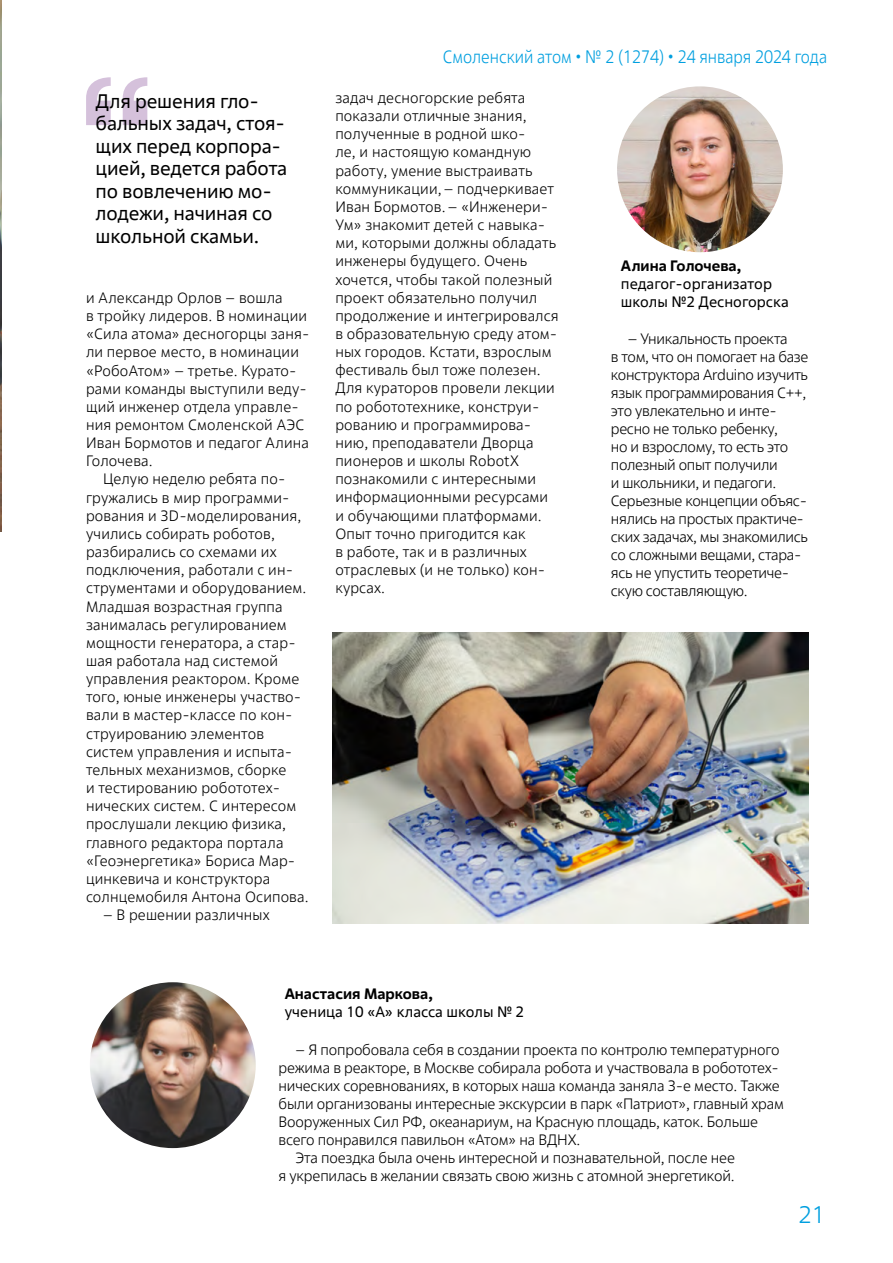
<style>
.page{position:relative;width:893px;height:1263px;background:#fff}
.page>*{position:absolute;margin:0;border:0;box-sizing:border-box;transform-origin:0 0}
.t1{font:300 24px "Rosatom";color:#009fdf}
.t2{font:19.5px/22.5px "Rosatom";letter-spacing:-.01em;color:#000}
.t3{font:300 18px "Rosatom";color:#009fdf;scale:.9 1}
.t4{font:300 15px/18.1px "Rosatom";letter-spacing:.01em;color:#000}
.t5{font:300 15px "Rosatom";letter-spacing:-.01em;color:#000}
.t6{font:300 15px/18px "Rosatom";letter-spacing:-.02em;color:#000}
.t7{font:15px/18px "Rosatom";color:#000}
.t8{font:700 15px "Rosatom";color:#000}
</style>
<div class="page">
<img style="left:0;top:0;width:2px;height:531px">
<svg style="left:86px;top:77px;width:61px;height:48px"></svg>
<img style="left:90px;top:982px;width:166px;height:166px;border-radius:83px">
<img style="left:332px;top:633px;width:477px;height:290px">
<img style="left:617px;top:86px;width:166px;height:166px;border-radius:83px">
<h2 class="t2" style="left:96px;top:89px;width:193px">Для решения гло&shy;бальных задач, стоя&shy;щих перед корпора&shy;цией, ведется работа по вовлечению мо&shy;лодежи, начиная со школьной скамьи.</h2>
<p class="t4" style="left:86px;top:289px;width:198px">и Александр Орлов – вошла</p>
<p class="t4" style="left:86px;top:307px;width:222px">в тройку лидеров. В номинации</p>
<p class="t4" style="left:86px;top:325px;width:225px">«Сила атома» десногорцы заня-</p>
<p class="t4" style="left:86px;top:343px;width:214px">ли первое место, в номинации</p>
<p class="t4" style="left:86px;top:361px;width:212px">«РобоАтом» – третье. Курато-</p>
<p class="t4" style="left:86px;top:380px;width:222px">рами команды выступили веду-</p>
<p class="t4" style="left:86px;top:398px;width:214px">щий инженер отдела управле-</p>
<p class="t4" style="left:86px;top:416px;width:220px">ния ремонтом Смоленской АЭС</p>
<p class="t4" style="left:86px;top:434px;width:224px">Иван Бормотов и педагог Алина</p>
<p class="t4" style="left:86px;top:452px;width:68px">Голочева.</p>
<p class="t4" style="left:103px;top:470px;width:184px">Целую неделю ребята по-</p>
<p class="t4" style="left:86px;top:488px;width:205px">гружались в мир программи-</p>
<p class="t4" style="left:86px;top:507px;width:217px">рования и 3D-моделирования,</p>
<p class="t4" style="left:86px;top:525px;width:190px">учились собирать роботов,</p>
<p class="t4" style="left:86px;top:543px;width:192px">разбирались со схемами их</p>
<p class="t4" style="left:86px;top:561px;width:209px">подключения, работали с ин-</p>
<p class="t4" style="left:86px;top:579px;width:222px">струментами и оборудованием.</p>
<p class="t4" style="left:86px;top:597px;width:198px">Младшая возрастная группа</p>
<p class="t4" style="left:86px;top:616px;width:202px">занималась регулированием</p>
<p class="t4" style="left:86px;top:634px;width:211px">мощности генератора, а стар-</p>
<p class="t4" style="left:86px;top:652px;width:193px">шая работала над системой</p>
<p class="t4" style="left:86px;top:670px;width:215px">управления реактором. Кроме</p>
<p class="t4" style="left:86px;top:688px;width:217px">того, юные инженеры участво-</p>
<p class="t4" style="left:86px;top:706px;width:208px">вали в мастер-классе по кон-</p>
<p class="t4" style="left:86px;top:724px;width:179px">струированию элементов</p>
<p class="t4" style="left:86px;top:743px;width:208px">систем управления и испыта-</p>
<p class="t4" style="left:86px;top:761px;width:202px">тельных механизмов, сборке</p>
<p class="t4" style="left:86px;top:779px;width:196px">и тестированию робототех-</p>
<p class="t4" style="left:86px;top:797px;width:212px">нических систем. С интересом</p>
<p class="t4" style="left:86px;top:815px;width:202px">прослушали лекцию физика,</p>
<p class="t4" style="left:86px;top:833px;width:199px">главного редактора портала</p>
<p class="t4" style="left:86px;top:851px;width:211px">«Геоэнергетика» Бориса Мар-</p>
<p class="t4" style="left:86px;top:870px;width:186px">цинкевича и конструктора</p>
<p class="t4" style="left:86px;top:888px;width:224px">солнцемобиля Антона Осипова.</p>
<p class="t4" style="left:103px;top:906px;width:168px">– В решении различных</p>
<p class="t3" style="left:443px;top:45px;width:428px">Смоленский атом • № 2 (1274) • 24 января 2024 года</p>
<p class="t4" style="left:335px;top:89px;width:225px">задач десногорские ребята показали отличные знания, полученные в родной шко-<br>ле, и настоящую командную работу, умение выстраивать коммуникации,– подчеркивает<br>Иван Бормотов.– «Инженери-<br>Ум» знакомит детей с навыка&shy;ми, которыми должны обладать инженеры будущего. Очень хочется, чтобы такой полезный проект обязательно получил продолжение и интегрировался в образовательную среду атом&shy;ных городов. Кстати, взрослым фестиваль был тоже полезен.<br>Для кураторов провели лекции по робототехнике, конструи&shy;рованию и программирова&shy;нию, преподаватели Дворца пионеров и школы RobotX познакомили с интересными информационными ресурсами и обучающими платформами.<br>Опыт точно пригодится как<br>в работе, так и в различных отраслевых (и не только) кон&shy;курсах.</p>
<p class="t8" style="left:621px;top:256px;width:122px">Алина Голочева,</p>
<p class="t7" style="left:621px;top:275px;width:169px">педагог-организатор школы №2 Десногорска</p>
<p class="t6" style="left:611px;top:330px;width:199px;text-indent:17px">– Уникальность проекта<br>в том, что он помогает на базе конструктора Arduino изучить язык программирования С++, это увлекательно и инте&shy;ресно не только ребенку,<br>но и взрослому, то есть это полезный опыт получили<br>и школьники, и педагоги.<br>Серьезные концепции объяс&shy;нялись на простых практиче&shy;ских задачах, мы знакомились со сложными вещами, стара&shy;ясь не упустить теоретиче&shy;скую составляющую.</p>
<p class="t8" style="left:285px;top:983px;width:150px">Анастасия Маркова,</p>
<p class="t7" style="left:285px;top:1002px;width:241px">ученица 10 «А» класса школы № 2</p>
<p class="t5" style="left:296px;top:1040px;width:486px">– Я попробовала себя в создании проекта по контролю температурного</p>
<p class="t5" style="left:279px;top:1058px;width:502px">режима в реакторе, в Москве собирала робота и участвовала в робототех-</p>
<p class="t5" style="left:279px;top:1076px;width:503px">нических соревнованиях, в которых наша команда заняла 3‑ е место. Также</p>
<p class="t5" style="left:279px;top:1094px;width:507px">были организованы интересные экскурсии в парк «Патриот», главный храм</p>
<p class="t5" style="left:279px;top:1112px;width:481px">Вооруженных Сил РФ, океанариум, на Красную площадь, каток. Больше</p>
<p class="t5" style="left:279px;top:1130px;width:303px">всего понравился павильон «Атом» на ВДНХ.</p>
<p class="t5" style="left:296px;top:1148px;width:441px">Эта поездка была очень интересной и познавательной, после нее</p>
<p class="t5" style="left:279px;top:1166px;width:458px">я укрепилась в желании связать свою жизнь с атомной энергетикой.</p>
<h1 class="t1" style="left:798px;top:1199px;width:28px">21</h1>
</div>
